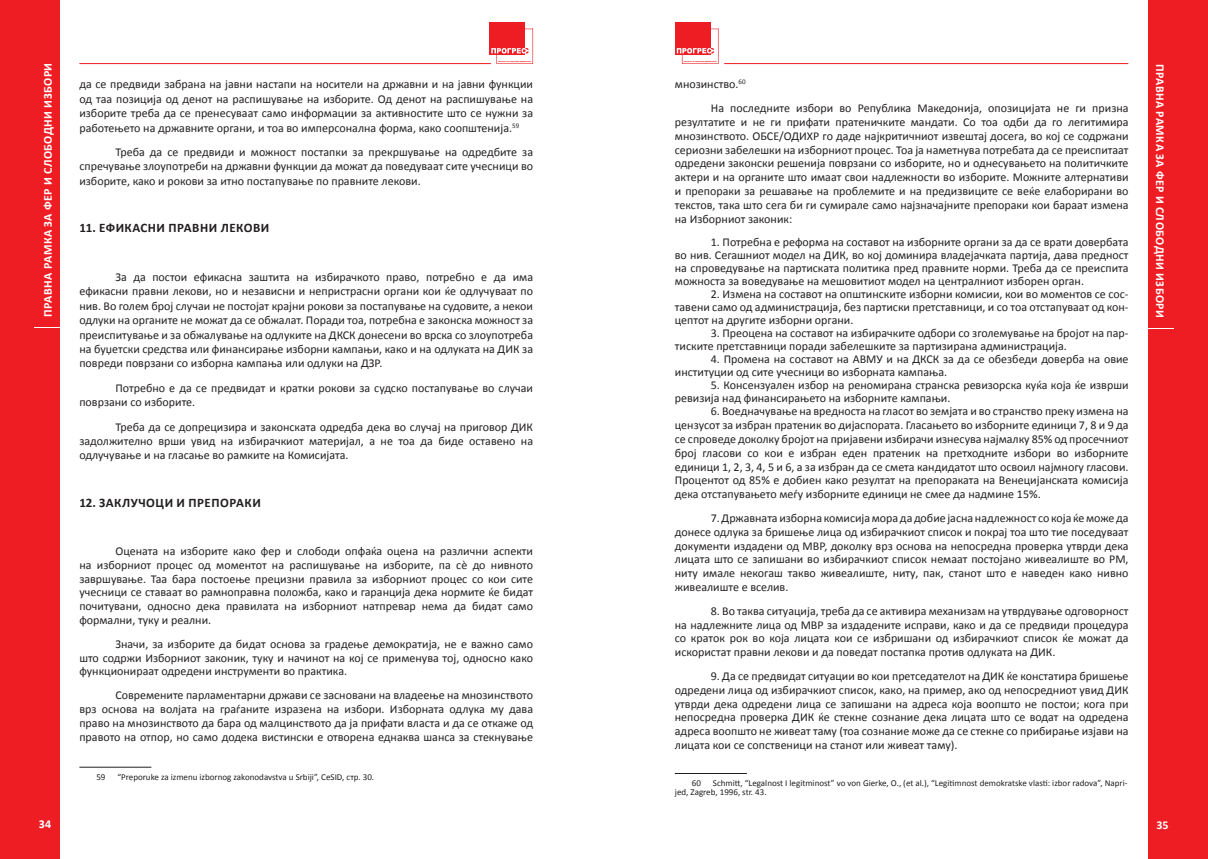
<style>
.page{position:relative;width:1208px;height:859px;background:#fff}
.page>*{position:absolute;margin:0;border:0;box-sizing:border-box;transform-origin:0 0}
.t1{font:700 13px "Calibri";letter-spacing:.04em;color:#231f20}
.t2{font:12px/13.8px "Calibri";color:#231f20;text-align:justify}
.t3{font:700 12px "Calibri";letter-spacing:.04em;color:#fff}
.t4{font:9px/9px "Calibri";color:#231f20}
</style>
<div class="page">
<div style="left:1148px;top:0;width:60px;height:859px;background:#ee1d23"></div>
<div style="left:0;top:0;width:60px;height:859px;background:#ee1d23"></div>
<div style="left:675px;top:23px;width:35px;height:32px;background:#ee1d23"></div>
<svg style="left:677px;top:29px;width:41px;height:35px"></svg>
<div style="left:489px;top:23px;width:36px;height:32px;background:#ee1d23"></div>
<svg style="left:491px;top:29px;width:42px;height:35px"></svg>
<hr style="left:724px;top:63px;width:404px;height:1px;background:#ee1d23">
<hr style="left:79px;top:63px;width:412px;height:1px;background:#ee1d23">
<hr style="left:79px;top:767px;width:72px;height:1px;background:#231f20">
<hr style="left:675px;top:773px;width:72px;height:1px;background:#231f20">
<p class="t3" style="left:40px;top:317px;width:256px;rotate:-90deg">Правна рамка за фер и слободни избори</p>
<p class="t2" style="left:79px;top:77px;width:455px;line-height:14.4px">да се предвиди забрана на јавни настапи на носители на државни и на јавни функции од таа позиција од денот на распишување на изборите. Од денот на распишување на изборите треба да се пренесуваат само информации за активностите што се нужни за работењето на државните органи, и тоа во имперсонална форма, како соопштенија.<sup>59</sup></p>
<p class="t2" style="left:79px;top:145px;width:455px;line-height:14.4px;text-indent:36px">Треба да се предвиди и можност постапки за прекршување на одредбите за спречување злоупотреби на државни функции да можат да поведуваат сите учесници во изборите, како и рокови за итно постапување по правните лекови.</p>
<p class="t1" style="left:79px;top:220px;width:191px">11. ЕФИКАСНИ ПРАВНИ ЛЕКОВИ</p>
<p class="t2" style="left:79px;top:270px;width:455px;line-height:14.4px;text-indent:36px">За да постои ефикасна заштита на избирачкото право, потребно е да има ефикасни правни лекови, но и независни и непристрасни органи кои ќе одлучуваат по нив. Во голем број случаи не постојат крајни рокови за постапување на судовите, а некои одлуки на органите не можат да се обжалат. Поради тоа, потребна е законска можност за преиспитување и за обжалување на одлуките на ДКСК донесени во врска со злоупотреба на буџетски средства или финансирање изборни кампањи, како и на одлуката на ДИК за повреди поврзани со изборна кампања или одлуки на ДЗР.</p>
<p class="t2" style="left:79px;top:381px;width:455px;line-height:14.4px;text-indent:36px">Потребно е да се предвидат и кратки рокови за судско постапување во случаи поврзани со изборите.</p>
<p class="t2" style="left:79px;top:419px;width:455px;line-height:14.4px;text-indent:36px">Треба да се допрецизира и законската одредба дека во случај на приговор ДИК задолжително врши увид на избирачкиот материјал, а не тоа да биде оставено на одлучување и на гласање во рамките на Комисијата.</p>
<p class="t1" style="left:79px;top:494px;width:183px">12. ЗАКЛУЧОЦИ И ПРЕ ПОРАКИ</p>
<p class="t2" style="left:79px;top:544px;width:455px;text-indent:36px">Оцената на изборите како фер и слободи опфаќа оцена на различни аспекти на изборниот процес од моментот на распишување на изборите, па сѐ до нивното завршување. Таа бара постоење прецизни правила за изборниот процес со кои сите учесници се ставаат во рамноправна положба, како и гаранција дека нормите ќе бидат почитувани, односно дека правилата на изборниот натпревар нема да бидат само формални, туку и реални.</p>
<p class="t2" style="left:79px;top:637px;width:455px;text-indent:36px">Значи, за изборите да бидат основа за градење демократија, не е важно само што содржи Изборниот законик, туку и начинот на кој се применува тој, односно како функционираат одредени инструменти во практика.</p>
<p class="t2" style="left:79px;top:688px;width:455px;text-indent:36px">Современите парламентарни држави се засновани на владеење на мнозинството врз основа на волјата на граѓаните изразена на избори. Изборната одлука му дава право на мнозинството да бара од малцинството да ја прифати власта и да се откаже од правото на отпор, но само додека вистински е отворена еднаква шанса за стекнување</p>
<p class="t4" style="left:96px;top:772px;width:11px">59</p>
<p class="t4" style="left:117px;top:772px;width:258px">“Preporuke za izmenu izbornog zakonodavstva u Srbiji”, CeSID, стр. 30.</p>
<p class="t2" style="left:711px;top:73px;width:419px;line-height:23.8px;text-indent:-36px">мнозинство.<sup>60<br></sup>На последните избори во Република Македонија, опозицијата не ги призна</p>
<p class="t2" style="left:675px;top:115px;width:455px">резултатите и не ги прифати пратеничките мандати. Со тоа одби да го легитимира мнозинството. ОБСЕ/ОДИХР го даде најкритичниот извештај досега, во кој се содржани сериозни забелешки на изборниот процес. Тоа ја наметнува потребата да се преиспитаат одредени законски решенија поврзани со изборите, но и однесувањето на политичките актери и на органите што имаат свои надлежности во изборите. Можните алтернативи и препораки за решавање на проблемите и на предизвиците се веќе елаборирани во текстов, така што сега би ги сумирале само најзначајните препораки кои бараат измена на Изборниот законик:</p>
<p class="t2" style="left:675px;top:235px;width:455px;line-height:13px;text-indent:36px">1. Потребна е реформа на составот на изборните органи за да се врати довербата во нив. Сегашниот модел на ДИК, во кој доминира владејачката партија, дава предност на спроведување на партиската политика пред правните норми. Треба да се преиспита можноста за воведување на мешовитиот модел на централниот изборен орган.</p>
<p class="t2" style="left:675px;top:287px;width:455px;line-height:13px;text-indent:36px">2. Измена на составот на општинските изборни комисии, кои во моментов се сос&shy;тавени само од администрација, без партиски претставници, и со тоа отстапуваат од кон&shy;цептот на другите изборни органи.</p>
<p class="t2" style="left:675px;top:326px;width:455px;line-height:13px;text-indent:36px">3. Преоцена на составот на избирачките одбори со зголемување на бројот на пар&shy;тиските претставници поради забелешките за партизирана администрација.</p>
<p class="t2" style="left:675px;top:352px;width:455px;line-height:13px;text-indent:36px">4. Промена на составот на АВМУ и на ДКСК за да се обезбеди доверба на овие институции од сите учесници во изборната кампања.</p>
<p class="t2" style="left:675px;top:378px;width:455px;line-height:13px;text-indent:36px">5. Консензуален избор на реномирана странска ревизорска куќа која ќе изврши ревизија над финансирањето на изборните кампањи.</p>
<p class="t2" style="left:675px;top:404px;width:455px;text-indent:36px">6. Воедначување на вредноста на гласот во земјата и во странство преку измена на цензусот за избран пратеник во дијаспората. Гласањето во изборните единици 7, 8 и 9 да се спроведе доколку бројот на пријавени избирачи изнесува најмалку 85% од просечниот број гласови со кои е избран еден пратеник на претходните избори во изборните единици 1, 2, 3, 4, 5 и 6, а за избран да се смета кандидатот што освоил најмногу гласови.<br>Процентот од 85% е добиен како резултат на препораката на Венецијанската комисија дека отстапувањето меѓу изборните единици не смее да надмине 15%.</p>
<p class="t2" style="left:675px;top:511px;width:455px;text-indent:36px">7. Државната изборна комисија мора да добие јасна надлежност со која ќе може да донесе одлука за бришење лица од избирачкиот список и покрај тоа што тие поседуваат документи издадени од МВР, доколку врз основа на непосредна проверка утврди дека лицата што се запишани во избирачкиот список немаат постојано живеалиште во РМ, ниту имале некогаш такво живеалиште, ниту, пак, станот што е наведен како нивно живеалиште е вселив.</p>
<p class="t2" style="left:675px;top:604px;width:455px;text-indent:36px">8. Во таква ситуација, треба да се активира механизам на утврдување одговорност на надлежните лица од МВР за издадените исправи, како и да се предвиди процедура со краток рок во која лицата кои се избришани од избирачкиот список ќе можат да искористат правни лекови и да поведат постапка против одлуката на ДИК.</p>
<p class="t2" style="left:675px;top:669px;width:455px;text-indent:36px">9. Да се предвидат ситуации во кои претседателот на ДИК ќе констатира бришење одредени лица од избирачкиот список, како, на пример, ако од непосредниот увид ДИК утврди дека одредени лица се запишани на адреса која воопшто не постои; кога при непосредна проверка ДИК ќе стекне сознание дека лицата што се водат на одредена адреса воопшто не живеат таму (тоа сознание може да се стекне со прибирање изјави на лицата кои се сопственици на станот или живеат таму).</p>
<p class="t4" style="left:692px;top:778px;width:11px">60</p>
<p class="t4" style="left:675px;top:778px;width:454px;text-indent:38px">Schmitt, “Legalnost I legitminost” vo von Gierke, O., (et al.), “Legitimnost demokratske vlasti: izbor radova”, Napri&shy;jed, Zagreb, 1996, str. 43.</p>
<p class="t3" style="left:1168px;top:64px;width:256px;rotate:90deg">Правна рамка за фер и слободни избори</p>
<p class="t3" style="left:39px;top:817px;width:14px">34</p>
<p class="t3" style="left:1156px;top:818px;width:14px">35</p>
</div>
